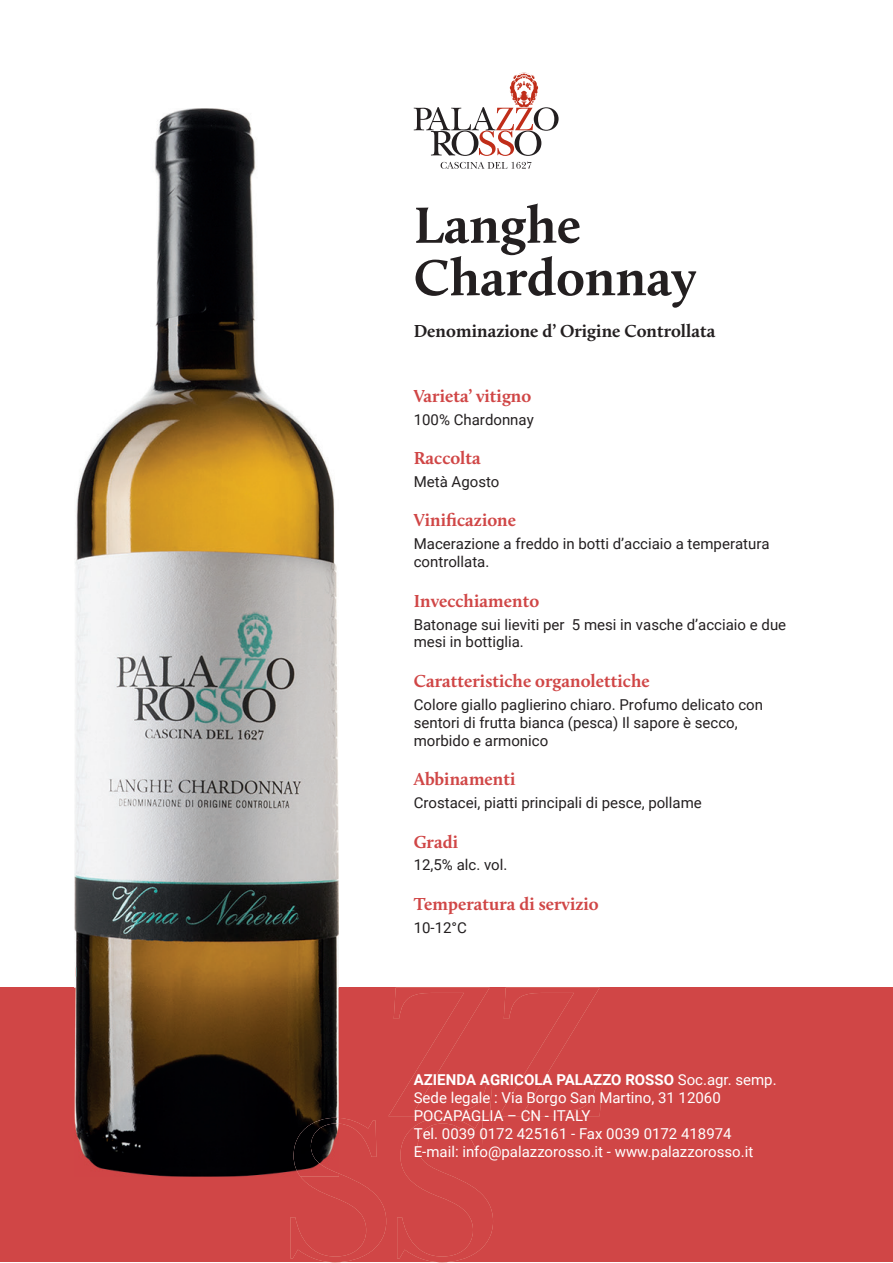
<style>
.page{position:relative;width:893px;height:1263px;background:#fff}
.page>*{position:absolute;margin:0;border:0;box-sizing:border-box;transform-origin:0 0}
.t1{font:700 52.5px/52.5px "Calluna";color:#231f20}
.t2{font:700 18px "Calluna";color:#d04646}
.t3{font:700 18px "Calluna";color:#231f20}
.t4{font:15px/17.9px "Roboto";color:#231f20}
.t5{font:15px/18px "Roboto";color:#fff}
.s1{font-weight:700}
</style>
<div class="page">
<div style="left:0;top:988px;width:893px;height:274px;background:#d04646"></div>
<svg style="left:290px;top:988px;width:313px;height:274px"></svg>
<img style="left:74px;top:108px;width:265px;height:1068px">
<img style="left:294px;top:1118px;width:45px;height:58px">
<img style="left:509px;top:72px;width:30px;height:35px">
<svg style="left:414px;top:107px;width:145px;height:62px"></svg>
<h1 class="t1" style="left:414px;top:198px;width:284px">Langhe<br>Chardonnay</h1>
<p class="t3" style="left:414px;top:319px;width:303px">Denominazione d’ Origine Controllata</p>
<p class="t2" style="left:414px;top:385px;width:119px">Varieta’ vitigno</p>
<p class="t4" style="left:414px;top:410px;width:122px">100% Chardonnay</p>
<p class="t2" style="left:414px;top:447px;width:69px">Raccolta</p>
<p class="t4" style="left:414px;top:472px;width:87px">Metà Agosto</p>
<p class="t2" style="left:414px;top:509px;width:104px">Vinificazione</p>
<p class="t4" style="left:414px;top:534px;width:357px">Macerazione a freddo in botti d’acciaio a temperatura controllata.</p>
<p class="t2" style="left:414px;top:590px;width:127px">Invecchiamento</p>
<p class="t4" style="left:414px;top:615px;width:374px">Batonage sui lieviti per 5 mesi in vasche d’acciaio e due mesi in bottiglia.</p>
<p class="t2" style="left:414px;top:670px;width:237px">Caratteristiche organolettiche</p>
<p class="t4" style="left:414px;top:695px;width:351px">Colore giallo paglierino chiaro. Profumo delicato con sentori di frutta bianca (pesca) Il sapore è secco, morbido e armonico</p>
<p class="t2" style="left:414px;top:768px;width:103px">Abbinamenti</p>
<p class="t4" style="left:414px;top:793px;width:290px">Crostacei, piatti principali di pesce, pollame</p>
<p class="t2" style="left:414px;top:830px;width:46px">Gradi</p>
<p class="t4" style="left:414px;top:855px;width:95px">12,5% alc. vol.</p>
<p class="t2" style="left:414px;top:893px;width:187px">Temperatura di servizio</p>
<p class="t4" style="left:414px;top:918px;width:55px">10-12°C</p>
<p class="t5" style="left:414px;top:1070px;width:364px"><span class="s1">AZIENDA AGRICOLA PALAZZO ROSSO</span> Soc.agr. semp.<br>Sede legale : Via Borgo San Martino, 31 12060<br>POCAPAGLIA – CN - ITALY<br>Tel. 0039 0172 425161 - Fax 0039 0172 418974<br>E-mail: info@palazzorosso.it - www.palazzorosso.it</p>
</div>
